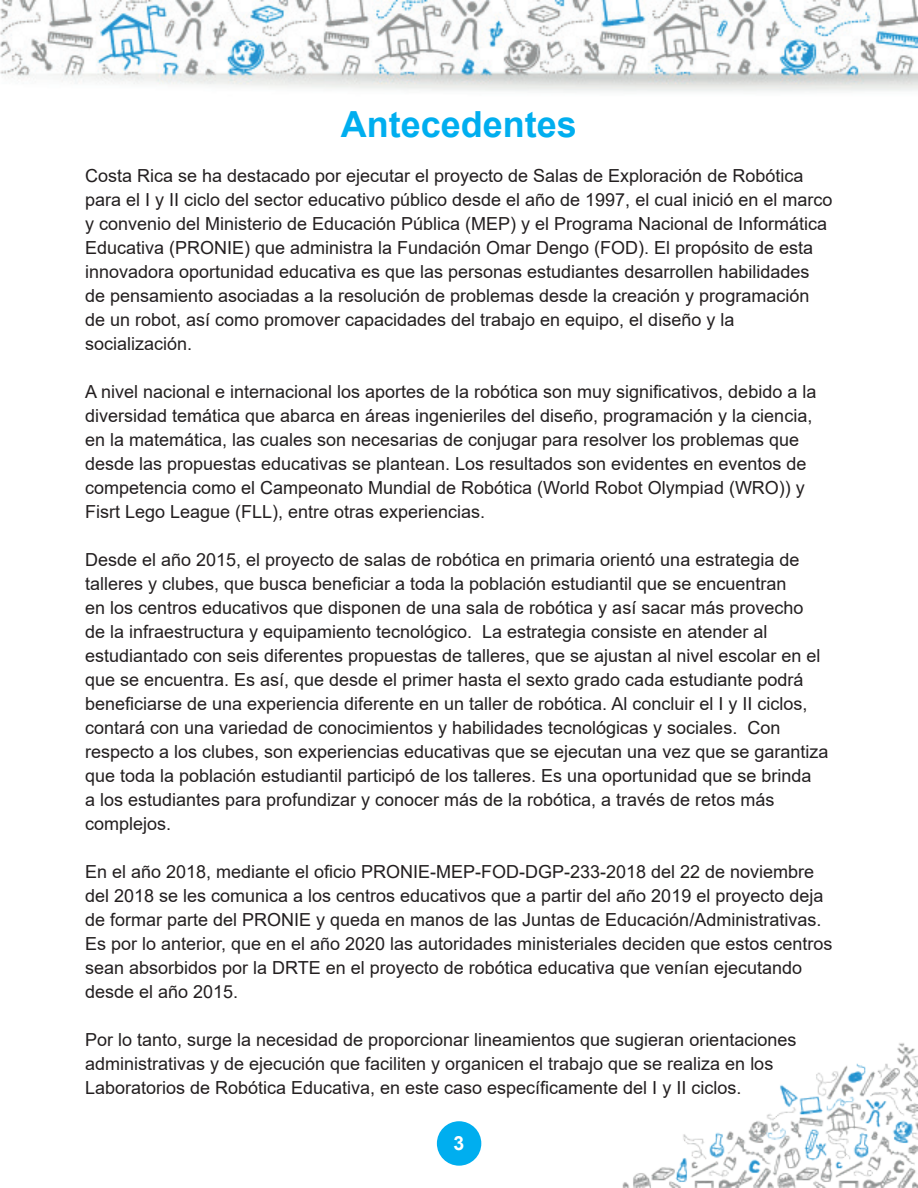
<style>
.page{position:relative;width:918px;height:1188px;background:#fff}
.page>*{position:absolute;margin:0;border:0;box-sizing:border-box;transform-origin:0 0}
.t1{font:700 36px "Arial";color:#00aeef}
.t2{font:700 19.5px "Arial";color:#fff}
.t3{font:18px/24px "Arial";color:#231f20}
</style>
<div class="page">
<img style="left:0;top:0;width:918px;height:1188px">
<div style="left:437px;top:1121px;width:44px;height:45px;background:#00aeef;border-radius:50%"></div>
<h1 class="t1" style="left:341px;top:99px;width:238px">Antecedentes</h1>
<p class="t3" style="left:85px;top:164px;width:749px">Costa Rica se ha destacado por ejecutar el proyecto de Salas de Exploración de Robótica para el I y II ciclo del sector educativo público desde el año de 1997, el cual inició en el marco y convenio del Ministerio de Educación Pública (MEP) y el Programa Nacional de Informática Educativa (PRONIE) que administra la Fundación Omar Dengo (FOD). El propósito de esta innovadora oportunidad educativa es que las personas estudiantes desarrollen habilidades de pensamiento asociadas a la resolución de problemas desde la creación y programación de un robot, así como promover capacidades del trabajo en equipo, el diseño y la socialización.</p>
<p class="t3" style="left:85px;top:380px;width:733px">A nivel nacional e internacional los aportes de la robótica son muy significativos, debido a la diversidad temática que abarca en áreas ingenieriles del diseño, programación y la ciencia, en la matemática, las cuales son necesarias de conjugar para resolver los problemas que desde las propuestas educativas se plantean. Los resultados son evidentes en eventos de competencia como el Campeonato Mundial de Robótica (World Robot Olympiad (WRO)) y Fisrt Lego League (FLL), entre otras experiencias.</p>
<p class="t3" style="left:85px;top:548px;width:745px">Desde el año 2015, el proyecto de salas de robótica en primaria orientó una estrategia de talleres y clubes, que busca beneficiar a toda la población estudiantil que se encuentran<br>en los centros educativos que disponen de una sala de robótica y así sacar más provecho<br>de la infraestructura y equipamiento tecnológico. La estrategia consiste en atender al estudiantado con seis diferentes propuestas de talleres, que se ajustan al nivel escolar en el que se encuentra. Es así, que desde el primer hasta el sexto grado cada estudiante podrá beneficiarse de una experiencia diferente en un taller de robótica. Al concluir el I y II ciclos, contará con una variedad de conocimientos y habilidades tecnológicas y sociales. Con respecto a los clubes, son experiencias educativas que se ejecutan una vez que se garantiza que toda la población estudiantil participó de los talleres. Es una oportunidad que se brinda<br>a los estudiantes para profundizar y conocer más de la robótica, a través de retos más complejos.</p>
<p class="t3" style="left:85px;top:860px;width:749px">En el año 2018, mediante el oficio PRONIE-MEP-FOD-DGP-233-2018 del 22 de noviembre del 2018 se les comunica a los centros educativos que a partir del año 2019 el proyecto deja de formar parte del PRONIE y queda en manos de las Juntas de Educación/Administrativas.<br>Es por lo anterior, que en el año 2020 las autoridades ministeriales deciden que estos centros sean absorbidos por la DRTE en el proyecto de robótica educativa que venían ejecutando desde el año 2015.</p>
<p class="t3" style="left:85px;top:1028px;width:713px">Por lo tanto, surge la necesidad de proporcionar lineamientos que sugieran orientaciones administrativas y de ejecución que faciliten y organicen el trabajo que se realiza en los<br>Laboratorios de Robótica Educativa, en este caso específicamente del I y II ciclos.</p>
<p class="t2" style="left:454px;top:1130px;width:12px">3</p>
</div>
